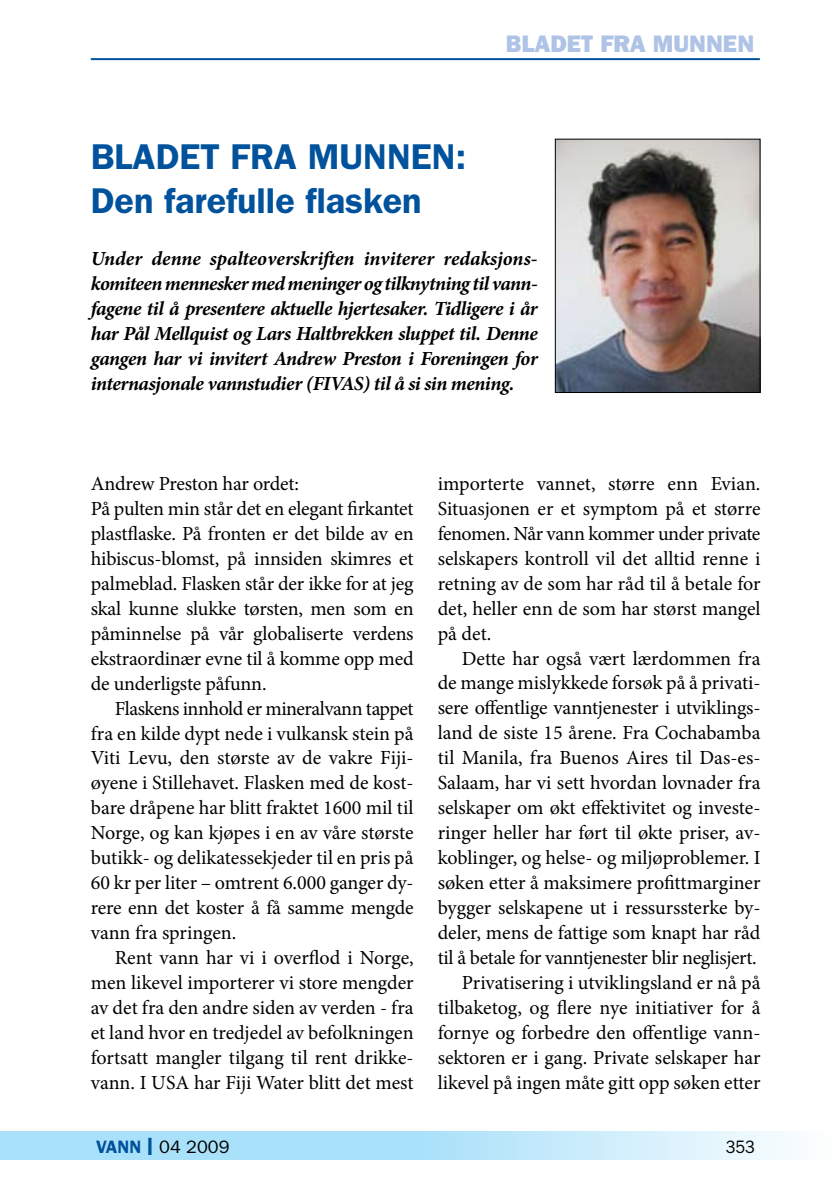
<style>
.page{position:relative;width:840px;height:1191px;background:#fff}
.page>*{position:absolute;margin:0;border:0;box-sizing:border-box;transform-origin:0 0}
.t1{font:600 36px/44px "Franklin Gothic";color:#00529c}
.t2{font:800 24px "Franklin Gothic";color:#aec3e5}
.t3{font:20px/25px "Minion Pro";letter-spacing:-.005em;color:#000;text-align:justify}
.t4{font:italic 700 20px/25px "Minion Pro";letter-spacing:-.025em;color:#000;text-align:justify}
.t5{font:18px "Franklin Gothic";color:#000}
.t6{font:18px "Franklin Gothic";color:#000;scale:.9 1}
.s1{font-weight:600;color:#00529c}
.s2{font-weight:600;font-size:25px;color:#00529c}
</style>
<div class="page">
<svg style="left:0;top:1131px;width:786px;height:29px;fill:#aae1fa"></svg>
<hr style="left:91px;top:58px;width:668px;height:2px;background:#00529c">
<img style="left:556px;top:141px;width:202px;height:250px">
<div style="left:554px;top:139px;width:206px;height:254px;border:1px solid #000"></div>
<p class="t2" style="left:505px;top:30px;width:250px">BLADET FRA MUNNEN</p>
<h1 class="t1" style="left:91px;top:134px;width:377px">BLADET FRA MUNN EN:<br>Den farefulle flasken</h1>
<p class="t4" style="left:91px;top:246px;width:448px">Under denne spalteoverskriften inviterer redaksjons&shy;komiteen mennesker med meninger og tilknytning til vann&shy;fagene til å presentere aktuelle hjertesaker. Tidligere i år har Pål Mellquist og Lars Haltbrekken sluppet til. Denne gangen har vi invitert Andrew Preston i Foreningen for internasjonale vannstudier (FIVAS) til å si sin mening.</p>
<p class="t3" style="left:91px;top:471px;width:324px;text-align:left">Andrew Preston har ordet:<br>På pulten min står det en elegant firkantet plastflaske. På fronten er det bilde av en hibiscus-blomst, på innsiden skimres et palmeblad. Flasken står der ikke for at jeg skal kunne slukke tørsten, men som en påminnelse på vår globaliserte verdens ekstraordinær evne til å komme opp med de underligste påfunn.</p>
<p class="t3" style="left:91px;top:695px;width:324px;text-indent:24px">Flaskens innhold er mineralvann tappet fra en kilde dypt nede i vulkansk stein på Viti Levu, den største av de vakre Fiji&shy;øyene i Stillehavet. Flasken med de kost&shy;bare dråpene har blitt fraktet 1600 mil til Norge, og kan kjøpes i en av våre største butikk- og delikatessekjeder til en pris på 60 kr per liter – omtrent 6.000 ganger dy&shy;rere enn det koster å få samme mengde vann fra springen.</p>
<p class="t3" style="left:91px;top:945px;width:324px;text-indent:24px">Rent vann har vi i overflod i Norge, men likevel importerer vi store mengder av det fra den andre siden av verden - fra et land hvor en tredjedel av befolkningen fortsatt mangler tilgang til rent drikke&shy;vann. I USA har Fiji Water blitt det mest</p>
<p class="t3" style="left:437px;top:471px;width:324px">importerte vannet, større enn Evian.<br>Situasjonen er et symptom på et større fenomen. Når vann kommer under private selskapers kontroll vil det alltid renne i retning av de som har råd til å betale for det, heller enn de som har størst mangel på det.</p>
<p class="t3" style="left:437px;top:645px;width:324px;text-align:right">Dette har også vært lærdommen fra de mange mislykkede forsøk på å privati&shy;sere offentlige vanntjenester i utviklings&shy;land de siste 15 årene. Fra Cochabamba til Manila, fra Buenos Aires til Das-es-Salaam, har vi sett hvordan lovnader fra selskaper om økt effektivitet og investe&shy;ringer heller har ført til økte priser, av&shy;koblinger, og helse- og miljøproblemer. I søken etter å maksimere profittmarginer bygger selskapene ut i ressurssterke by&shy;deler, mens de fattige som knapt har råd til å betale for vanntjenester blir neglisjert.<br>Privatisering i utviklingsland er nå på tilbaketog, og flere nye initiativer for å fornye og forbedre den offentlige vann&shy;sektoren er i gang. Private selskaper har likevel på ingen måte gitt opp søken etter</p>
<p class="t5" style="left:96px;top:1136px;width:135px"><span class="s1">Vann</span> <span class="s2">I</span> 04 2009</p>
<p class="t6" style="left:725px;top:1136px;width:34px">353</p>
</div>
